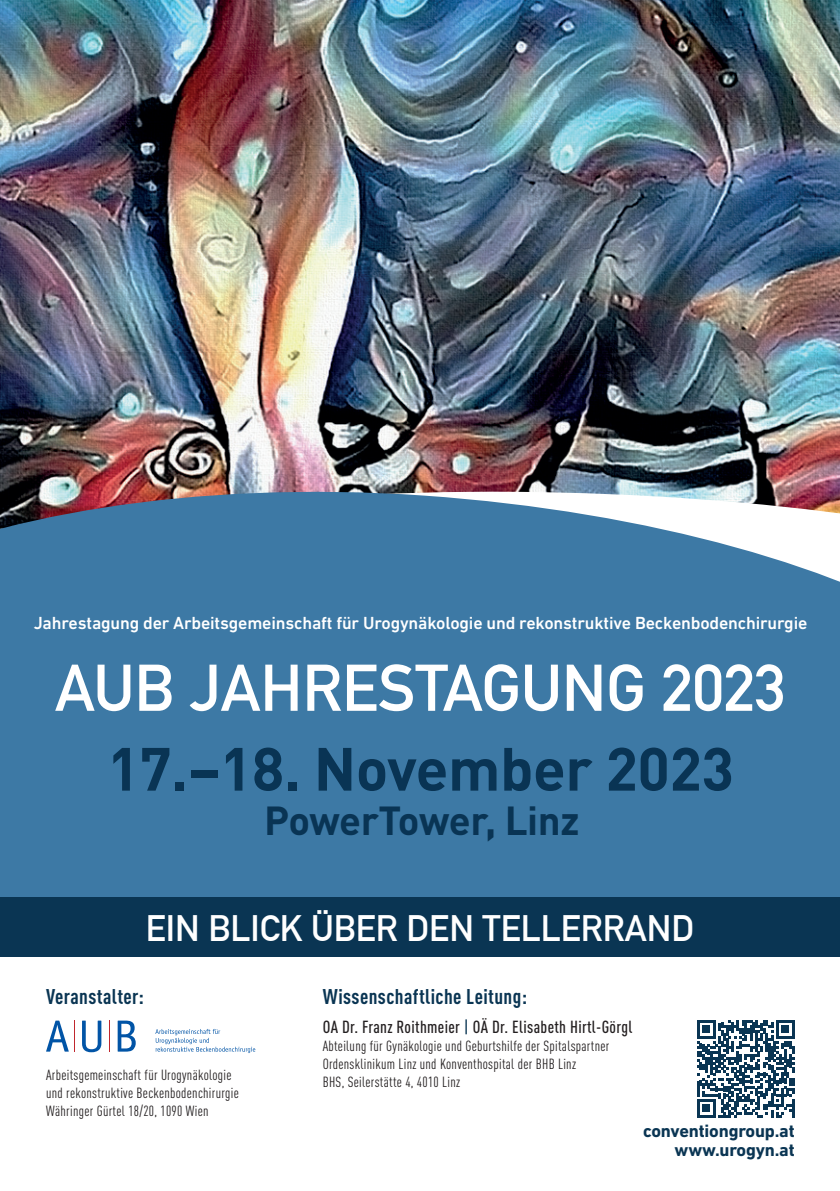
<style>
.page{position:relative;width:840px;height:1191px;background:#fff}
.page>*{position:absolute;margin:0;border:0;box-sizing:border-box;transform-origin:0 0}
.t1{font:700 64.8px "DIN Alternate";color:#fff}
.t2{font:700 60px "DIN Pro";letter-spacing:-.01em;color:#093454}
.t3{font:700 40px "DIN Pro";letter-spacing:-.01em;color:#093454}
.t4{font:700 36px "DIN Alternate";color:#fff}
.t5{font:700 condensed 21px "DIN Pro";letter-spacing:.02em;color:#0a3553}
.t6{font:700 18.2px/19px "DIN Next LT Pro";letter-spacing:-.01em;color:#0a3553;text-align:right}
.t7{font:500 17.8px "DIN Next LT Pro";letter-spacing:-.01em;color:#fff}
.t8{font:500 condensed 17.2px "DIN Pro";letter-spacing:.02em;color:#231f20}
.t9{font:condensed 14.6px/17.8px "DIN Pro";letter-spacing:.02em;color:#231f20}
.s1{color:#0a3553}
</style>
<div class="page">
<img style="left:0;top:0;width:839px;height:479px">
<svg style="left:0;top:479px;width:839px;height:374px;background:#487da5"></svg>
<div style="left:0;top:853px;width:839px;height:108px;background:#3d79a5"></div>
<div style="left:0;top:897px;width:839px;height:294px;background:#fff"></div>
<div style="left:0;top:897px;width:839px;height:60px;background:#0a3553"></div>
<svg style="left:46px;top:1020px;width:23px;height:31px"></svg>
<svg style="left:82px;top:1020px;width:19px;height:32px"></svg>
<svg style="left:118px;top:1020px;width:18px;height:31px"></svg>
<hr style="left:74px;top:1020px;width:1px;height:31px;background:#c0262d">
<hr style="left:109px;top:1020px;width:1px;height:31px;background:#c0262d">
<svg style="left:155px;top:1029px;width:100px;height:24px"></svg>
<svg style="left:697px;top:1020px;width:97px;height:97px"></svg>
<hr style="left:791px;top:1099px;width:3px;height:18px;background:#0a3553">
<p class="t7" style="left:34px;top:612px;width:774px">Jahrestagung der Arbeitsgemeinschaft für Urogynäkologie und rekonstruktive Beckenbodenchirurgie</p>
<h1 class="t1" style="left:55px;top:638px;width:732px">AUB JAHRESTAGUNG 2023</h1>
<h2 class="t2" style="left:107px;top:719px;width:628px">17.–18. November 2023</h2>
<h3 class="t3" style="left:264px;top:787px;width:317px">PowerTower, Linz</h3>
<h3 class="t4" style="left:146px;top:900px;width:549px">EIN BLICK ÜBER DEN TELLERRAND</h3>
<h3 class="t5" style="left:46px;top:981px;width:99px">Veranstalter:</h3>
<p class="t9" style="left:46px;top:1065px;width:194px">Arbeitsgemeinschaft für Urogynäkologie und rekonstruktive Beckenbodenchirurgie<br>Währinger Gürtel 18/20, 1090 Wien</p>
<h3 class="t5" style="left:322px;top:981px;width:206px">Wissenschaftliche Leitung:</h3>
<p class="t8" style="left:322px;top:1014px;width:311px">OA Dr. Franz Roithmeier <span class="s1">|</span> OÄ Dr. Elisabeth Hirtl-Görgl</p>
<p class="t9" style="left:322px;top:1036px;width:288px">Abteilung für Gynäkologie und Geburtshilfe der Spitalspartner<br>Ordensklinikum Linz und Konventhospital der BHB Linz<br>BHS, Seilerstätte 4, 4010 Linz</p>
<p class="t6" style="left:642px;top:1121px;width:153px">conventiongroup.at www.urogyn.at</p>
</div>
